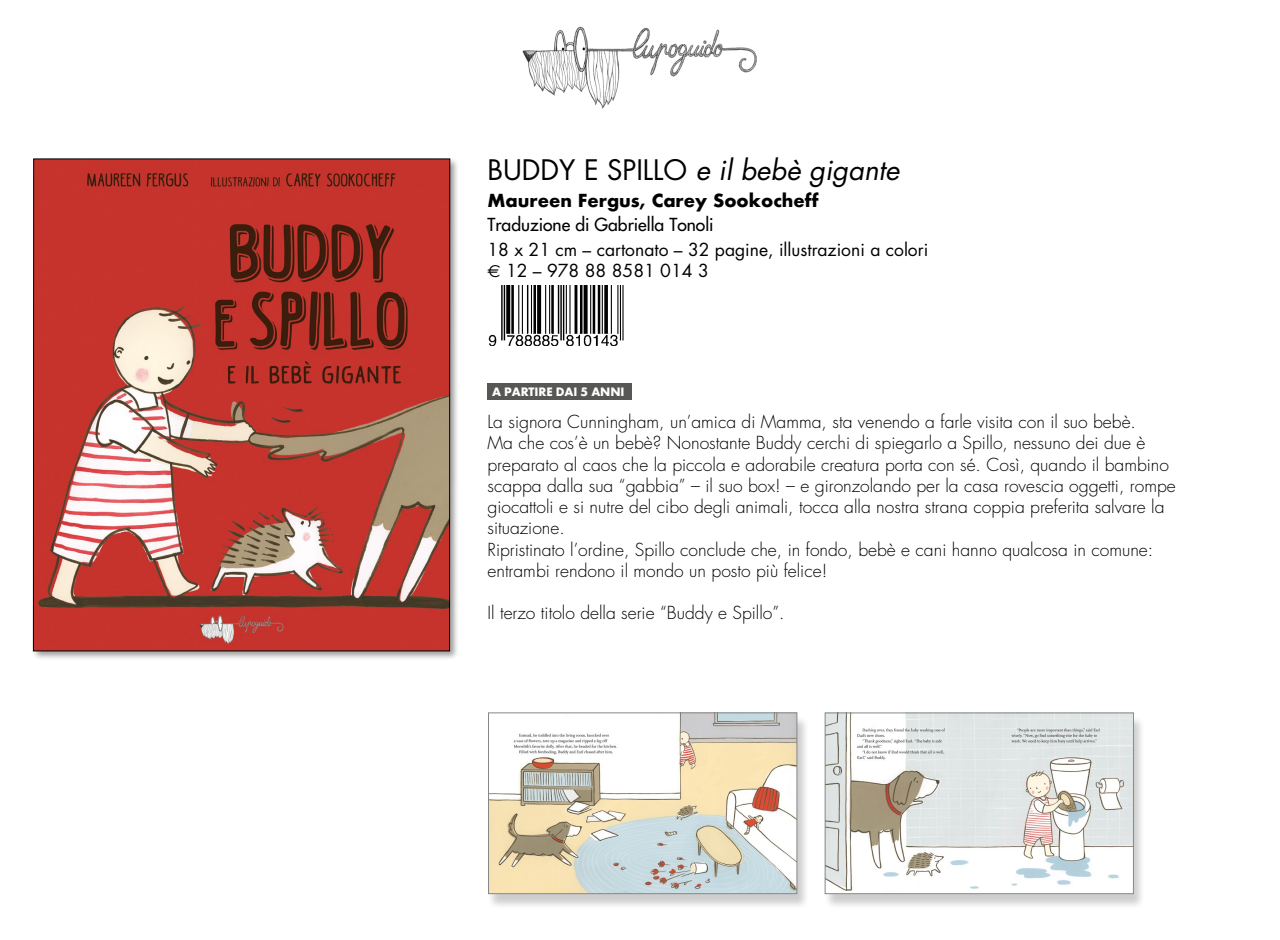
<style>
.page{position:relative;width:1280px;height:940px;background:#fff}
.page>*{position:absolute;margin:0;border:0;box-sizing:border-box;transform-origin:0 0}
.t1{font:italic 27.5px "Futura";color:#000}
.t2{font:300 17.5px/21.2px "Futura Std";color:#000}
.t3{font:17.5px/21px "Futura";color:#000}
.t4{font:700 17.5px "Futura";color:#000}
.t5{font:17.5px "Futura";color:#000}
.t6{font:700 11.25px "Futura";letter-spacing:-.005em;color:#fff}
.s1{font-style:normal}
.s2{font-family:"Euro Sans"}
</style>
<div class="page">
<img style="left:488px;top:286px;width:136px;height:59px">
<img style="left:522px;top:26px;width:235px;height:82px">
<div style="left:31px;top:157px;width:429px;height:504px;background:#000;opacity:.4"></div>
<img style="left:35px;top:161px;width:413px;height:488px">
<div style="left:488px;top:383px;width:144px;height:17px;background:#575756"></div>
<div style="left:487px;top:715px;width:322px;height:195px;background:#000;opacity:.2"></div>
<img style="left:490px;top:715px;width:305px;height:177px">
<div style="left:488px;top:713px;width:309px;height:181px;border:1px solid #878787"></div>
<div style="left:823px;top:715px;width:323px;height:195px;background:#000;opacity:.2"></div>
<img style="left:827px;top:715px;width:305px;height:177px">
<div style="left:825px;top:713px;width:309px;height:181px;border:1px solid #878787"></div>
<h1 class="t1" style="left:488px;top:151px;width:414px"><span class="s1">BUDDY E SPILLO</span> e il bebè gigante</h1>
<p class="t4" style="left:488px;top:187px;width:333px">Maureen Fergus, Carey Sookocheff</p>
<p class="t5" style="left:488px;top:213px;width:228px">Traduzione di Gabriella Tonoli</p>
<p class="t3" style="left:488px;top:238px;width:442px">18 x 21 cm – cartonato – 32 pagine, illustrazioni a colori <span class="s2">€</span> 12 – 978 88 8581 014 3</p>
<p class="t6" style="left:492px;top:384px;width:134px">A PARTIRE DAI 5 ANNI</p>
<p class="t2" style="left:488px;top:412px;width:690px">La signora Cunningham, un’amica di Mamma, sta venendo a farle visita con il suo bebè.<br>Ma che cos’è un bebè? Nonostante Buddy cerchi di spiegarlo a Spillo, nessuno dei due è preparato al caos che la piccola e adorabile creatura porta con sé. Così, quando il bambino scappa dalla sua “gabbia” – il suo box! – e gironzolando per la casa rovescia oggetti, rompe giocattoli e si nutre del cibo degli animali, tocca alla nostra strana coppia preferita salvare la situazione.<br>Ripristinato l’ordine, Spillo conclude che, in fondo, bebè e cani hanno qualcosa in comune: entrambi rendono il mondo un posto più felice!</p>
<p class="t2" style="left:488px;top:603px;width:299px">Il terzo titolo della serie “Buddy e Spillo”.</p>
</div>
